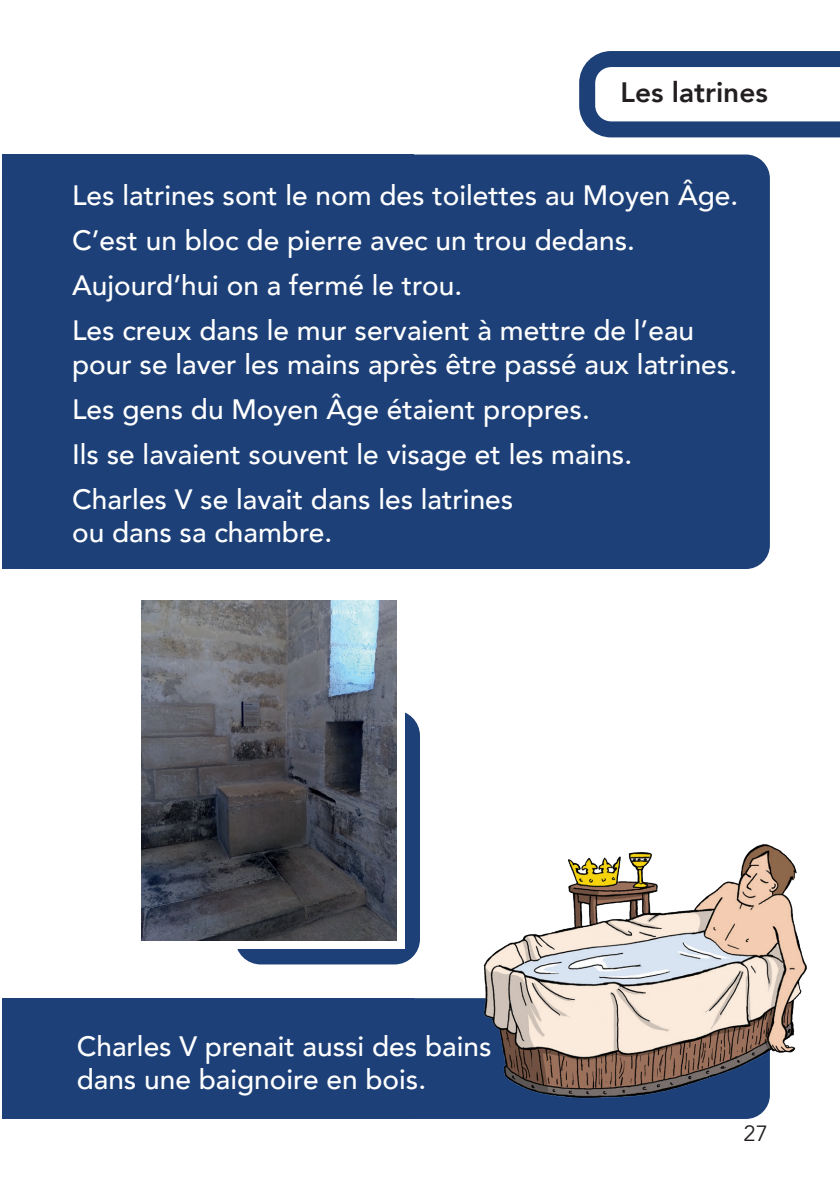
<style>
.page{position:relative;width:840px;height:1191px;background:#fff}
.page>*{position:absolute;margin:0;border:0;box-sizing:border-box;transform-origin:0 0}
.t1{font:500 28px/45px "Avenir";color:#fff}
.t2{font:800 28px "Avenir";color:#231f20}
.t3{font:22px "Avenir";color:#231f20}
</style>
<div class="page">
<div style="left:2px;top:154px;width:767px;height:415px;background:#1c4077;border-radius:24px"></div>
<div style="left:2px;top:154px;width:411px;height:415px;background:#1c4077"></div>
<svg style="left:579px;top:51px;width:260px;height:86px"></svg>
<div style="left:235px;top:710px;width:185px;height:254px;background:#1c4077;border-radius:25px"></div>
<div style="left:227px;top:701px;width:178px;height:247px;background:#fff"></div>
<div style="left:2px;top:998px;width:767px;height:121px;background:#1c4077;border-radius:24px"></div>
<div style="left:2px;top:998px;width:411px;height:121px;background:#1c4077"></div>
<img style="left:141px;top:600px;width:255px;height:340px">
<img style="left:476px;top:844px;width:331px;height:256px">
<p class="t2" style="left:620px;top:70px;width:149px">Les latrines</p>
<p class="t1" style="left:72px;top:171px;width:667px">Les latrines sont le nom des toilettes au Moyen Âge.<br>C’est un bloc de pierre avec un trou dedans.<br>Aujourd’hui on a fermé le trou.<br>Les creux dans le mur servaient à mettre de l’eau</p>
<p class="t1" style="left:72px;top:340px;width:666px">pour se laver les mains après être passé aux latrines.<br>Les gens du Moyen Âge étaient propres.<br>Ils se lavaient souvent le visage et les mains.<br>Charles V se lavait dans les latrines</p>
<p class="t1" style="left:72px;top:508px;width:261px">ou dans sa chambre.</p>
<p class="t1" style="left:77px;top:1027px;width:416px;line-height:33.6px">Charles V prenait aussi des bains dans une baignoire en bois.</p>
<p class="t3" style="left:743px;top:1120px;width:26px">27</p>
</div>
